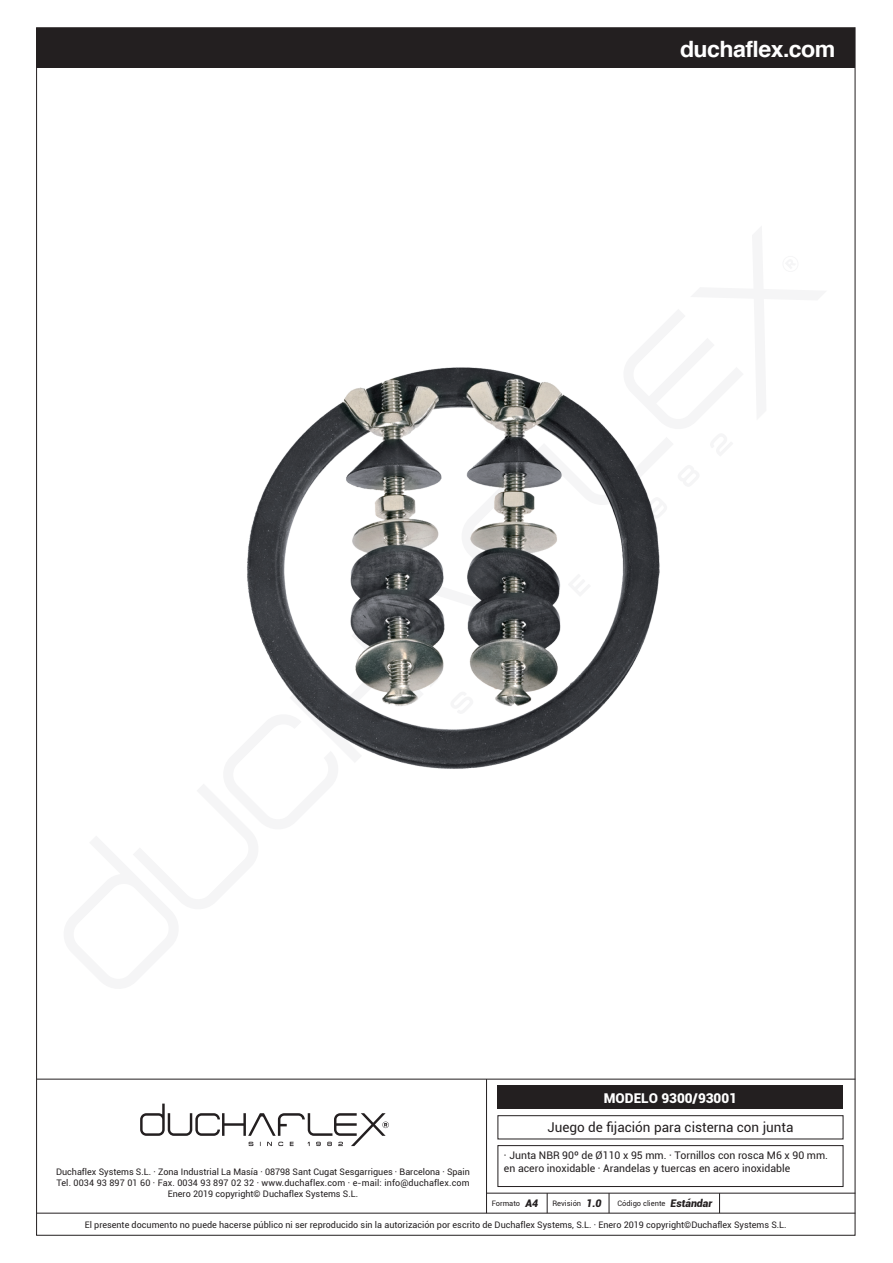
<style>
.page{position:relative;width:893px;height:1263px;background:#fff}
.page>*{position:absolute;margin:0;border:0;box-sizing:border-box;transform-origin:0 0}
.t1{font:700 22.5px "Helvetica";letter-spacing:-.025em;color:#fff}
.t2{font:13.5px "Roboto";color:#231f20}
.t3{font:900 13.5px "Roboto";color:#fff}
.t4{font:10.5px/12.6px "Roboto";color:#231f20}
.t5{font:9px/10.8px "Roboto";color:#231f20;text-align:center}
.t6{font:7.5px "Roboto";color:#231f20}
.s1{font-weight:900;font-style:italic;font-size:10.5px}
</style>
<div class="page">
<hr style="left:37px;top:1079px;width:818px;height:1px;background:#231f20">
<hr style="left:486px;top:1193px;width:369px;height:1px;background:#231f20">
<hr style="left:37px;top:1213px;width:818px;height:1px;background:#231f20">
<hr style="left:486px;top:1079px;width:1px;height:134px;background:#231f20">
<svg style="left:547px;top:1193px;width:1px;height:20px"></svg>
<svg style="left:609px;top:1193px;width:1px;height:20px"></svg>
<svg style="left:719px;top:1193px;width:1px;height:20px"></svg>
<div style="left:37px;top:28px;width:818px;height:40px;background:#231f20"></div>
<div style="left:498px;top:1086px;width:345px;height:23px;background:#231f20"></div>
<div style="left:497px;top:1115px;width:346px;height:24px;border:1px solid #231f20"></div>
<div style="left:497px;top:1145px;width:346px;height:42px;border:1px solid #231f20"></div>
<svg style="left:140px;top:1103px;width:249px;height:43px"></svg>
<img style="left:247px;top:367px;width:413px;height:402px">
<h1 class="t1" style="left:680px;top:30px;width:157px">duchaflex.com</h1>
<h2 class="t3" style="left:604px;top:1089px;width:135px">MODELO 9300/93001</h2>
<p class="t5" style="left:56px;top:1166px;width:415px">Duchaflex Systems S.L. · Zona Industrial La Masía · 08798 Sant Cugat Sesgarrigues · Barcelona · Spain<br>Tel. 0034 93 897 01 60 · Fax. 0034 93 897 02 32 · www.duchaflex.com · e-mail: info@duchaflex.com<br>Enero 2019 copyright© Duchaflex Systems S.L.</p>
<h2 class="t2" style="left:547px;top:1118px;width:248px">Juego de fijación para cisterna con junta</h2>
<p class="t4" style="left:504px;top:1149px;width:326px">· Junta NBR 90º de Ø110 x 95 mm. · Tornillos con rosca M6 x 90 mm. en acero inoxidable · Arandelas y tuercas en acero inoxidable</p>
<p class="t6" style="left:492px;top:1198px;width:48px">Formato <span class="s1">A4</span></p>
<p class="t6" style="left:553px;top:1198px;width:51px">Revisión <span class="s1">1.0</span></p>
<p class="t6" style="left:618px;top:1198px;width:96px">Código cliente <span class="s1">Estándar</span></p>
<p class="t5" style="left:85px;top:1219px;width:703px">El presente documento no puede hacerse público ni ser reproducido sin la autorización por escrito de Duchaflex Systems, S.L. · Enero 2019 copyright©Duchaflex Systems S.L.</p>
</div>
